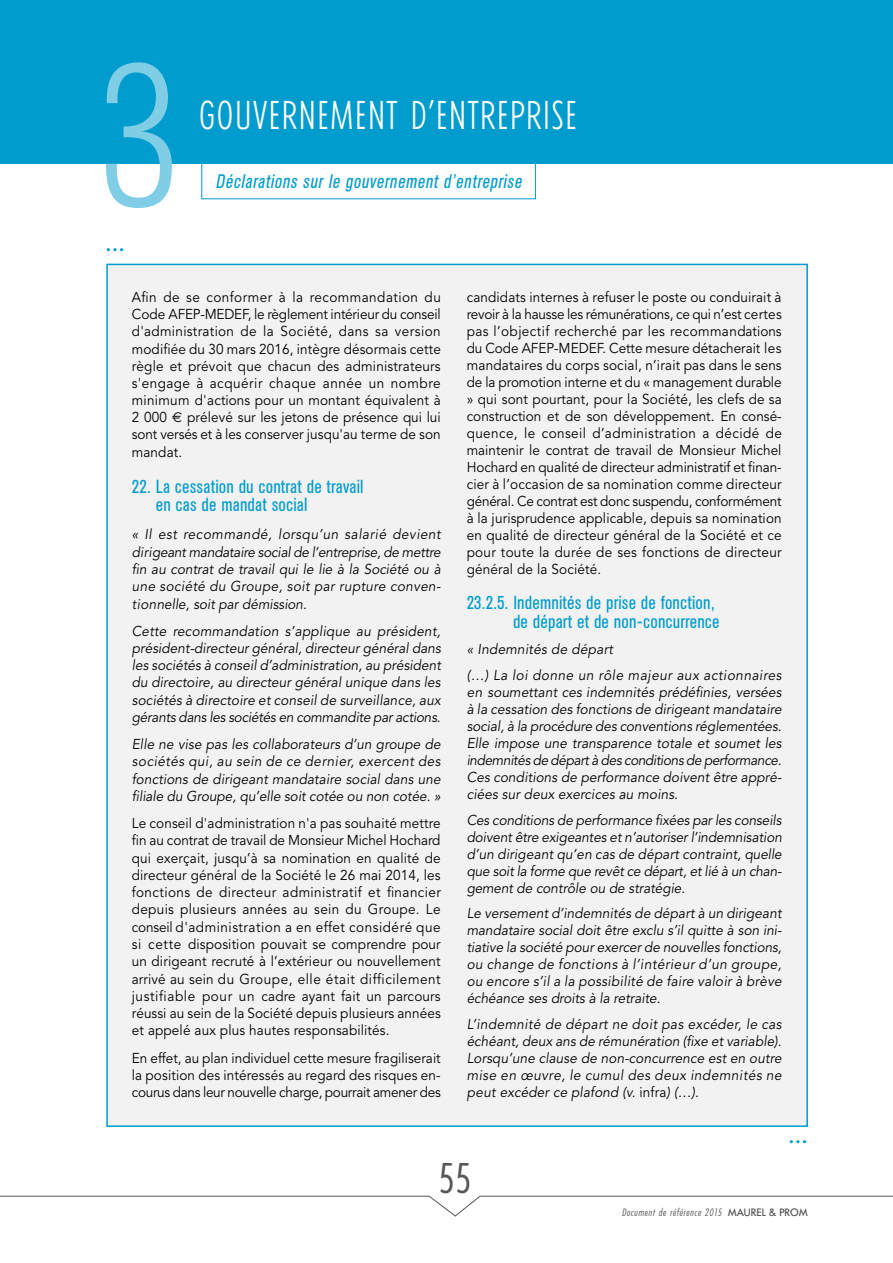
<style>
.page{position:relative;width:893px;height:1263px;background:#fff}
.page>*{position:absolute;margin:0;border:0;box-sizing:border-box;transform-origin:0 0}
.t1{font:300 195px "Climerick";color:#80cee6}
.t2{font:300 condensed 45px "Futura EF";color:#575756}
.t3{font:300 39px "Climerick";letter-spacing:.05em;color:#fff;scale:.9 1}
.t4{font:500 21px "Avenir";color:#009ccd;scale:.95 1}
.t5{font:italic 19.5px "AG Buch Condensed BQ";color:#009ccd;scale:.9 1}
.t6{font:18.75px/18px "AG Buch Condensed BQ";letter-spacing:.01em;color:#009ccd;scale:.95 1}
.t7{font:14.25px/17px "Avenir";letter-spacing:.005em;color:#000;text-align:justify;scale:.95 1}
.t8{font:italic 14.25px/17px "Avenir";letter-spacing:.01em;color:#000;text-align:justify;scale:.95 1}
.t9{font:italic 14.25px/25.8px "Avenir";letter-spacing:.04em;color:#000;scale:.95 1}
.t10{font:italic 300 condensed 11.25px "Futura EF";color:#575756}
.s1{font-family:"Euro Sans"}
.s2{font-style:normal}
.s3{font-family:"Futura No 2 D";font-weight:500;font-style:normal;font-stretch:normal}
</style>
<div class="page">
<div style="left:0;top:0;width:893px;height:164px;background:#009ccd"></div>
<svg style="left:0;top:1195px;width:893px;height:22px"></svg>
<div style="left:201px;top:145px;width:335px;height:54px;border:1px solid #009ccd"></div>
<div style="left:106px;top:264px;width:702px;height:863px;background:#f2f2f2;border:2px solid #009ccd"></div>
<h1 class="t1" style="left:99px;top:29px;width:82px">3</h1>
<h3 class="t4" style="left:105px;top:232px;width:23px">…</h3>
<h3 class="t3" style="left:199px;top:94px;width:421px">GOUVERNEMENT D’ENTREPRISE</h3>
<h3 class="t5" style="left:216px;top:171px;width:346px">Déclarations sur le gouvernement d’entreprise</h3>
<p class="t7" style="left:132px;top:289px;width:327px">Afin de se conformer à la recommandation du Code AFEP-MEDEF, le règlement intérieur du conseil d'administration de la Société, dans sa version modifiée du 30 mars 2016, intègre désormais cette règle et prévoit que chacun des administrateurs s'engage à acquérir chaque année un nombre minimum d'actions pour un montant équivalent à 2 000 <span class="s1">e</span> prélevé sur les jetons de présence qui lui sont versés et à les conserver jusqu'au terme de son mandat.</p>
<h3 class="t6" style="left:156px;top:478px;width:220px;text-indent:-24px">22. La cessation du contrat de travail en cas de mandat social</h3>
<p class="t8" style="left:132px;top:526px;width:327px">« Il est recommandé, lorsqu’un salarié devient dirigeant mandataire social de l’entreprise, de mettre fin au contrat de travail qui le lie à la Société ou à une société du Groupe, soit par rupture conven&shy;tionnelle, soit par démission.</p>
<p class="t8" style="left:132px;top:622px;width:327px">Cette recommandation s’applique au président, président-directeur général, directeur général dans les sociétés à conseil d’administration, au président du directoire, au directeur général unique dans les sociétés à directoire et conseil de surveillance, aux gérants dans les sociétés en commandite par actions.</p>
<p class="t8" style="left:132px;top:736px;width:327px">Elle ne vise pas les collaborateurs d’un groupe de sociétés qui, au sein de ce dernier, exercent des fonctions de dirigeant mandataire social dans une filiale du Groupe, qu’elle soit cotée ou non cotée. »</p>
<p class="t7" style="left:132px;top:815px;width:327px">Le conseil d'administration n'a pas souhaité mettre fin au contrat de travail de Monsieur Michel Hochard qui exerçait, jusqu’à sa nomination en qualité de directeur général de la Société le 26 mai 2014, les fonctions de directeur administratif et financier depuis plusieurs années au sein du Groupe. Le conseil d'administration a en effet considéré que si cette disposition pouvait se comprendre pour un dirigeant recruté à l’extérieur ou nouvellement arrivé au sein du Groupe, elle était difficilement justifiable pour un cadre ayant fait un parcours réussi au sein de la Société depuis plusieurs années et appelé aux plus hautes responsabilités.</p>
<p class="t7" style="left:132px;top:1049px;width:327px">En effet, au plan individuel cette mesure fragiliserait la position des intéressés au regard des risques en&shy;courus dans leur nouvelle charge, pourrait amener des</p>
<p class="t7" style="left:467px;top:289px;width:333px">candidats internes à refuser le poste ou conduirait à revoir à la hausse les rémunérations, ce qui n’est certes pas l’objectif recherché par les recommandations du Code AFEP-MEDEF. Cette mesure détacherait les mandataires du corps social, n’irait pas dans le sens de la promotion interne et du « management durable » qui sont pourtant, pour la Société, les clefs de sa construction et de son développement. En consé&shy;quence, le conseil d’administration a décidé de maintenir le contrat de travail de Monsieur Michel Hochard en qualité de directeur administratif et finan&shy;cier à l’occasion de sa nomination comme directeur général. Ce contrat est donc suspendu, conformément à la jurisprudence applicable, depuis sa nomination en qualité de directeur général de la Société et ce pour toute la durée de ses fonctions de directeur général de la Société.</p>
<h3 class="t6" style="left:467px;top:593px;width:268px;line-height:18.8px;text-align:right">23.2.5. Indemnités de prise de fonction, de départ et de non-concurrence</h3>
<p class="t9" style="left:467px;top:637px;width:333px">« Indemnités de départ<br>(…) La loi donne un rôle majeur aux actionnaires</p>
<p class="t8" style="left:467px;top:684px;width:333px">en soumettant ces indemnités prédéfinies, versées à la cessation des fonctions de dirigeant mandataire social, à la procédure des conventions réglementées.<br>Elle impose une transparence totale et soumet les indemnités de départ à des conditions de performance.<br>Ces conditions de performance doivent être appré&shy;ciées sur deux exercices au moins.</p>
<p class="t8" style="left:467px;top:812px;width:333px">Ces conditions de performance fixées par les conseils doivent être exigeantes et n’autoriser l’indemnisation d’un dirigeant qu’en cas de départ contraint, quelle que soit la forme que revêt ce départ, et lié à un chan&shy;gement de contrôle ou de stratégie.</p>
<p class="t8" style="left:467px;top:905px;width:333px">Le versement d’indemnités de départ à un dirigeant mandataire social doit être exclu s’il quitte à son ini&shy;tiative la société pour exercer de nouvelles fonctions, ou change de fonctions à l’intérieur d’un groupe, ou encore s’il a la possibilité de faire valoir à brève échéance ses droits à la retraite.</p>
<p class="t8" style="left:467px;top:1015px;width:333px">L’indemnité de départ ne doit pas excéder, le cas échéant, deux ans de rémunération (fixe et variable).<br>Lorsqu’une clause de non-concurrence est en outre mise en œuvre, le cumul des deux indemnités ne peut excéder ce plafond (v. <span class="s2">infra</span>) (…).</p>
<h3 class="t4" style="left:788px;top:1123px;width:22px">…</h3>
<h2 class="t2" style="left:438px;top:1153px;width:34px">55</h2>
<p class="t10" style="left:622px;top:1206px;width:188px">Document de référence 2015 <span class="s3">MAU R E L &amp; P ROM</span></p>
</div>
